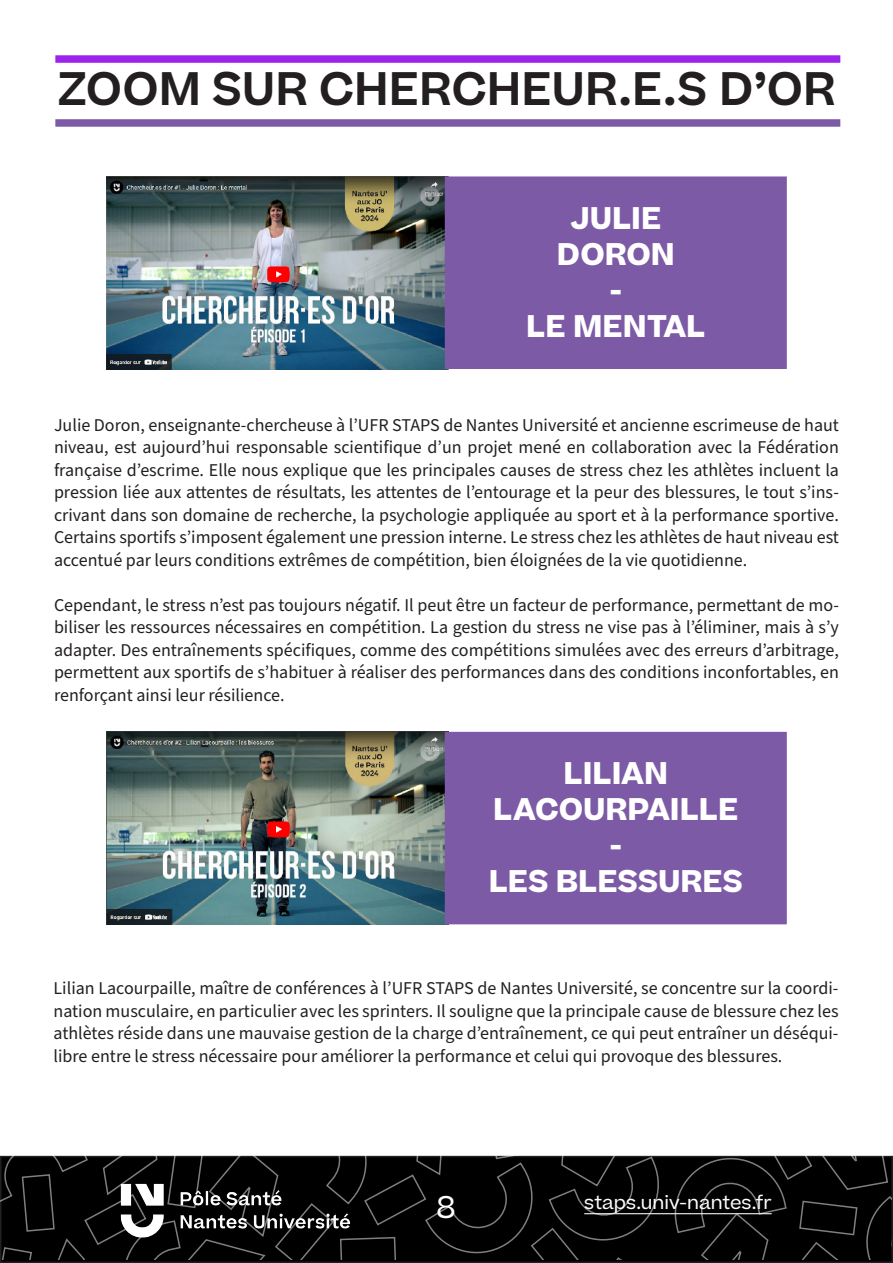
<style>
.page{position:relative;width:893px;height:1263px;background:#fff}
.page>*{position:absolute;margin:0;border:0;box-sizing:border-box;transform-origin:0 0}
.t1{font:600 45px "Beatrice";color:#231f20}
.t2{font:700 30px "Beatrice";color:#fff}
.t3{font:30px "Beatrice";color:#fff}
.t4{font:18px/22.5px "Source Sans Pro";color:#231f20;text-align:justify}
.t5{font:18px "Beatrice";color:#fff}
</style>
<div class="page">
<img style="left:106px;top:176px;width:339px;height:193px">
<div style="left:55px;top:119px;width:785px;height:8px;background:#7d5aa5"></div>
<div style="left:55px;top:55px;width:785px;height:8px;background:#9b23ed"></div>
<div style="left:445px;top:176px;width:342px;height:193px;background:#7d5aa5;border:2px solid #7d5aa5"></div>
<img style="left:106px;top:732px;width:339px;height:192px">
<div style="left:445px;top:732px;width:342px;height:192px;background:#7d5aa5"></div>
<svg style="left:0;top:1156px;width:893px;height:107px;background:#0e0e0e"></svg>
<p class="t1" style="left:58px;top:58px;width:779px">ZOOM SUR CHERCHEUR.E.S D’OR</p>
<p class="t2" style="left:570px;top:198px;width:92px">JULIE</p>
<p class="t2" style="left:557px;top:234px;width:119px">DORON</p>
<p class="t2" style="left:609px;top:270px;width:14px">-</p>
<p class="t2" style="left:526px;top:306px;width:181px">LE MENTAL</p>
<p class="t4" style="left:54px;top:414px;width:786px">Julie Doron, enseignante-chercheuse à l’UFR STAPS de Nantes Université et ancienne escrimeuse de haut niveau, est aujourd’hui responsable scientifique d’un projet mené en collaboration avec la Fédération française d’escrime. Elle nous explique que les principales causes de stress chez les athlètes incluent la pression liée aux attentes de résultats, les attentes de l’entourage et la peur des blessures, le tout s’ins&shy;crivant dans son domaine de recherche, la psychologie appliquée au sport et à la performance sportive.<br>Certains sportifs s’imposent également une pression interne. Le stress chez les athlètes de haut niveau est accentué par leurs conditions extrêmes de compétition, bien éloignées de la vie quotidienne.</p>
<p class="t4" style="left:54px;top:594px;width:786px">Cependant, le stress n’est pas toujours négatif. Il peut être un facteur de performance, permettant de mo&shy;biliser les ressources nécessaires en compétition. La gestion du stress ne vise pas à l’éliminer, mais à s’y adapter. Des entraînements spécifiques, comme des compétitions simulées avec des erreurs d’arbitrage, permettent aux sportifs de s’habituer à réaliser des performances dans des conditions inconfortables, en renforçant ainsi leur résilience.</p>
<p class="t2" style="left:564px;top:753px;width:106px">LILIAN</p>
<p class="t2" style="left:493px;top:789px;width:246px">LACOURPAILLE</p>
<p class="t2" style="left:609px;top:825px;width:14px">-</p>
<p class="t2" style="left:489px;top:861px;width:256px">LES BLESSURES</p>
<p class="t4" style="left:54px;top:977px;width:786px">Lilian Lacourpaille, maître de conférences à l’UFR STAPS de Nantes Université, se concentre sur la coordi&shy;nation musculaire, en particulier avec les sprinters. Il souligne que la principale cause de blessure chez les athlètes réside dans une mauvaise gestion de la charge d’entraînement, ce qui peut entraîner un déséqui&shy;libre entre le stress nécessaire pour améliorer la performance et celui qui provoque des blessures.</p>
<p class="t3" style="left:437px;top:1188px;width:21px">8</p>
<p class="t5" style="left:584px;top:1191px;width:189px">staps.univ-nantes.fr</p>
</div>
